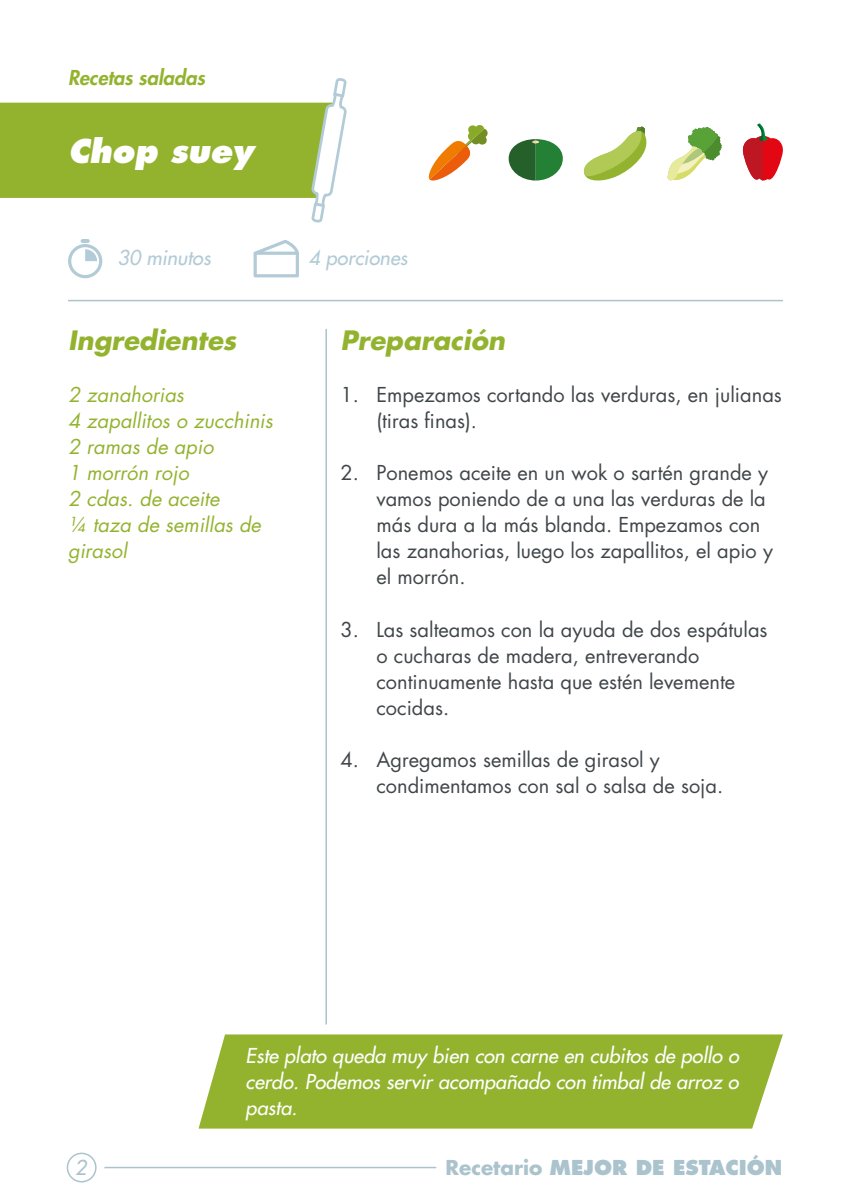
<style>
.page{position:relative;width:851px;height:1191px;background:#fff}
.page>*{position:absolute;margin:0;border:0;box-sizing:border-box;transform-origin:0 0}
.t1{font:italic 800 32px "Futura Std";color:#fff}
.t2{font:italic 700 26px "Futura Std";color:#93b32f}
.t3{font:20px/26px "Futura Std";color:#404649}
.t4{font:italic 500 20px/26px "Futura Std";color:#fff;text-align:justify}
.t5{font:italic 20px/26px "Futura Std";color:#93b32f}
.t6{font:800 20px "Futura Std";color:#abc3cc}
.t7{font:italic 500 20px "Futura Std";color:#b2cbd6}
.t8{font:italic 800 20px "Futura Std";color:#93b32f}
.t9{font:italic 500 20px "Futura Std";color:#abc3cc}
.s1{font-weight:700}
</style>
<div class="page">
<hr style="left:68px;top:300px;width:714px;height:1px;background:#abc3cc">
<hr style="left:325px;top:329px;width:2px;height:695px;background:#abc3cc">
<div style="left:67px;top:1152px;width:30px;height:30px;border:2px solid #abc3cc;border-radius:50%"></div>
<hr style="left:104px;top:1166px;width:332px;height:2px;background:#abc3cc">
<svg style="left:0;top:78px;width:347px;height:145px"></svg>
<svg style="left:68px;top:239px;width:34px;height:39px"></svg>
<svg style="left:253px;top:240px;width:46px;height:37px"></svg>
<svg style="left:428px;top:125px;width:60px;height:56px"></svg>
<svg style="left:667px;top:127px;width:54px;height:54px"></svg>
<svg style="left:508px;top:139px;width:54px;height:41px"></svg>
<svg style="left:583px;top:126px;width:64px;height:55px"></svg>
<svg style="left:742px;top:123px;width:41px;height:57px"></svg>
<div style="left:198px;top:1034px;width:584px;height:94px;background:#93b32f"></div>
<p class="t8" style="left:68px;top:64px;width:138px">Recetas saladas</p>
<h1 class="t1" style="left:68px;top:131px;width:187px">Chop suey</h1>
<p class="t7" style="left:117px;top:245px;width:95px">30 minutos</p>
<p class="t7" style="left:308px;top:245px;width:100px">4 porciones</p>
<h2 class="t2" style="left:68px;top:323px;width:170px">Ingredientes</h2>
<p class="t5" style="left:68px;top:382px;width:206px">2 zanahorias<br>4 zapallitos o zucchinis<br>2 ramas de apio<br>1 morrón rojo<br>2 cdas. de aceite<br>¼ taza de semillas de girasol</p>
<h2 class="t2" style="left:340px;top:323px;width:166px">Preparación</h2>
<p class="t3" style="left:376px;top:382px;width:407px;text-indent:-36px">1. Empezamos cortando las verduras, en julianas (tiras finas).</p>
<p class="t3" style="left:376px;top:460px;width:398px;text-indent:-36px">2. Ponemos aceite en un wok o sartén grande y vamos poniendo de a una las verduras de la más dura a la más blanda. Empezamos con las zanahorias, luego los zapallitos, el apio y el morrón.</p>
<p class="t3" style="left:376px;top:616px;width:392px;text-indent:-36px">3. Las salteamos con la ayuda de dos espátulas o cucharas de madera, entreverando continuamente hasta que estén levemente cocidas.</p>
<p class="t3" style="left:376px;top:746px;width:348px;text-indent:-36px">4. Agregamos semillas de girasol y condimentamos con sal o salsa de soja.</p>
<p class="t4" style="left:245px;top:1043px;width:495px">Este plato queda muy bien con carne en cubitos de pollo o cerdo. Podemos servir acompañado con timbal de arroz o pasta.</p>
<p class="t9" style="left:75px;top:1154px;width:13px">2</p>
<p class="t6" style="left:445px;top:1154px;width:338px"><span class="s1">Recetario</span> MEJOR DE ESTACIÓN</p>
</div>
